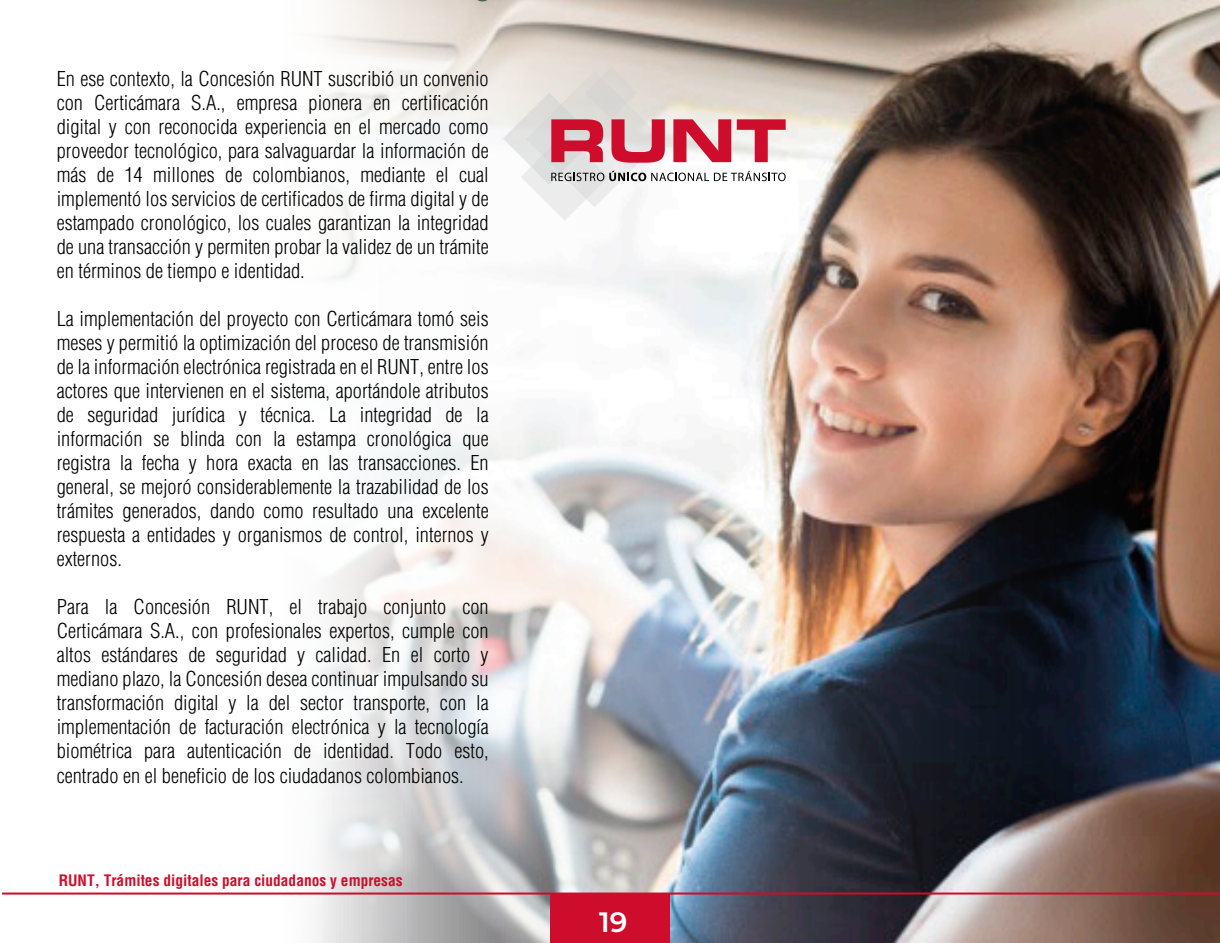
<style>
.page{position:relative;width:1220px;height:943px;background:#fff}
.page>*{position:absolute;margin:0;border:0;box-sizing:border-box;transform-origin:0 0}
.t1{font:600 28px "Montserrat";color:#fff}
.t2{font:300 condensed 20px/24px "Helvetica LT Std";color:#000101;text-align:justify}
.t3{font:300 condensed 20px/24px "Helvetica LT Std";color:#010102;text-align:justify}
.t4{font:700 condensed 15.4px "Helvetica LT Std";color:#ce0d2c}
</style>
<div class="page">
<img style="left:147px;top:0;width:1072px;height:942px">
<svg style="left:473px;top:0;width:19px;height:1px"></svg>
<hr style="left:2px;top:892px;width:1217px;height:2px;background:#ce0d2c">
<div style="left:550px;top:893px;width:120px;height:49px;background:#ce0d2c"></div>
<svg style="left:503px;top:67px;width:282px;height:154px"></svg>
<p class="t3" style="left:57px;top:67px;width:433px">En ese contexto, la Concesión RUNT suscribió un convenio con Certicámara S.A., empresa pionera en certificación digital y con reconocida experiencia en el mercado como proveedor tecnológico, para salvaguardar la información de más de 14 millones de colombianos, mediante el cual implementó los servicios de certificados de firma digital y de estampado cronológico, los cuales garantizan la integridad de una transacción y permiten probar la validez de un trámite en términos de tiempo e identidad.</p>
<p class="t2" style="left:57px;top:307px;width:433px">La implementación del proyecto con Certicámara tomó seis meses y permitió la optimización del proceso de transmisión de la información electrónica registrada en el RUNT, entre los actores que intervienen en el sistema, aportándole atributos de seguridad jurídica y técnica. La integridad de la información se blinda con la estampa cronológica que registra la fecha y hora exacta en las transacciones. En general, se mejoró considerablemente la trazabilidad de los trámites generados, dando como resultado una excelente respuesta a entidades y organismos de control, internos y externos.</p>
<p class="t2" style="left:57px;top:595px;width:433px">Para la Concesión RUNT, el trabajo conjunto con Certicámara S.A., con profesionales expertos, cumple con altos estándares de seguridad y calidad. En el corto y mediano plazo, la Concesión desea continuar impulsando su transformación digital y la del sector transporte, con la implementación de facturación electrónica y la tecnología biométrica para autenticación de identidad. Todo esto, centrado en el beneficio de los ciudadanos colombianos.</p>
<p class="t4" style="left:59px;top:870px;width:345px">RUNT, Trámites digitales para ciudadanos y empresas</p>
<h1 class="t1" style="left:599px;top:902px;width:30px">19</h1>
</div>
